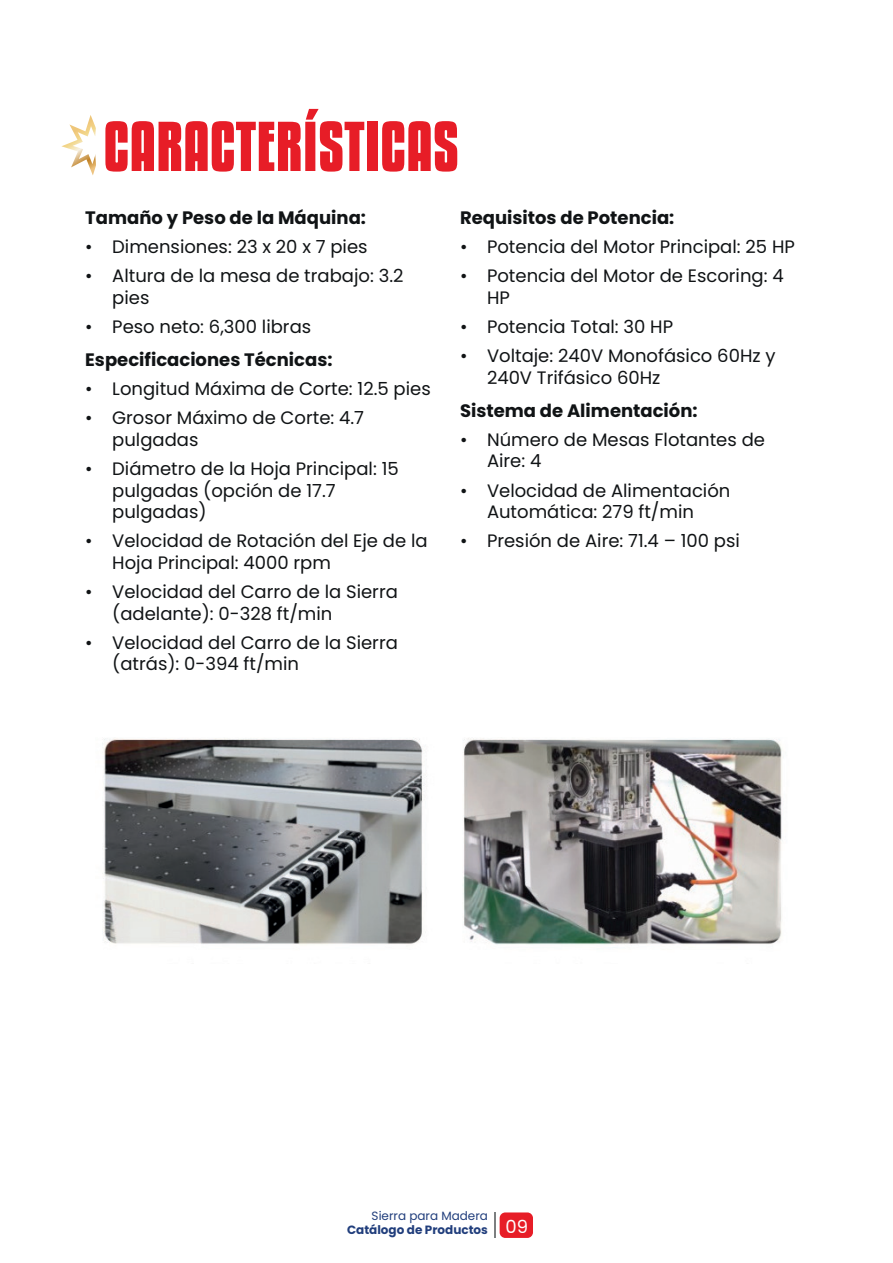
<style>
.page{position:relative;width:893px;height:1263px;background:#fff}
.page>*{position:absolute;margin:0;border:0;box-sizing:border-box;transform-origin:0 0}
.t1{font:700 62.4px "Kenyan Coffee Rg";color:#e71d27}
.t2{font:18px/21.6px "Poppins";color:#101315}
.t3{font:700 18px "Poppins";color:#101315}
.t4{font:700 12px/14.4px "Poppins";color:#213e7c}
.s1{font-weight:400}
.s2{font-weight:400;font-size:18px;color:#fff}
</style>
<div class="page">
<svg style="left:61px;top:115px;width:35px;height:60px"></svg>
<svg style="left:494px;top:1212px;width:1px;height:26px"></svg>
<div style="left:500px;top:1212px;width:33px;height:26px;background:#e71d27;border-radius:6px"></div>
<img style="left:102px;top:738px;width:680px;height:210px">
<h1 class="t1" style="left:103px;top:104px;width:357px">CARACTERÍSTICAS</h1>
<p class="t3" style="left:85px;top:207px;width:282px">Tamaño y Peso de la Máquina:</p>
<p class="t2" style="left:85px;top:236px;width:284px">• Dimensiones: 23 x 20 x 7 pies</p>
<p class="t2" style="left:112px;top:265px;width:293px;text-indent:-27px">• Altura de la mesa de trabajo: 3.2 pies</p>
<p class="t2" style="left:85px;top:316px;width:228px">• Peso neto: 6,300 libras</p>
<p class="t3" style="left:85px;top:349px;width:249px">Especificaciones Técnicas:</p>
<p class="t2" style="left:85px;top:378px;width:347px">• Longitud Máxima de Corte: 12.5 pies</p>
<p class="t2" style="left:112px;top:407px;width:253px;text-indent:-27px">• Grosor Máximo de Corte: 4.7 pulgadas</p>
<p class="t2" style="left:112px;top:458px;width:288px;text-indent:-27px">• Diámetro de la Hoja Principal: 15 pulgadas (opción de 17.7 pulgadas)</p>
<p class="t2" style="left:112px;top:530px;width:317px;text-indent:-27px">• Velocidad de Rotación del Eje de la<br>Hoja Principal: 4000 rpm</p>
<p class="t2" style="left:112px;top:581px;width:287px;text-indent:-27px">• Velocidad del Carro de la Sierra (adelante): 0-328 ft/min</p>
<p class="t2" style="left:112px;top:632px;width:287px;text-indent:-27px">• Velocidad del Carro de la Sierra (atrás): 0-394 ft/min</p>
<p class="t3" style="left:460px;top:207px;width:216px">Requisitos de Potencia:</p>
<p class="t2" style="left:460px;top:236px;width:336px">• Potencia del Motor Principal: 25 HP</p>
<p class="t2" style="left:487px;top:265px;width:298px;text-indent:-27px">• Potencia del Motor de Escoring: 4<br>HP</p>
<p class="t2" style="left:460px;top:316px;width:215px">• Potencia Total: 30 HP</p>
<p class="t2" style="left:487px;top:345px;width:290px;text-indent:-27px">• Voltaje: 240V Monofásico 60Hz y<br>240V Trifásico 60Hz</p>
<p class="t3" style="left:460px;top:400px;width:239px">Sistema de Alimentación:</p>
<p class="t2" style="left:487px;top:429px;width:279px;text-indent:-27px">• Número de Mesas Flotantes de<br>Aire: 4</p>
<p class="t2" style="left:460px;top:480px;width:272px;text-align:center">• Velocidad de Alimentación<br>Automática: 279 ft/min</p>
<p class="t2" style="left:460px;top:530px;width:281px">• Presión de Aire: 71.4 – 100 psi</p>
<p class="t4" style="left:347px;top:1209px;width:183px;text-indent:25px"><span class="s1">Sierra para Madera<br></span>Catálogo de Productos <span class="s2">09</span></p>
</div>
